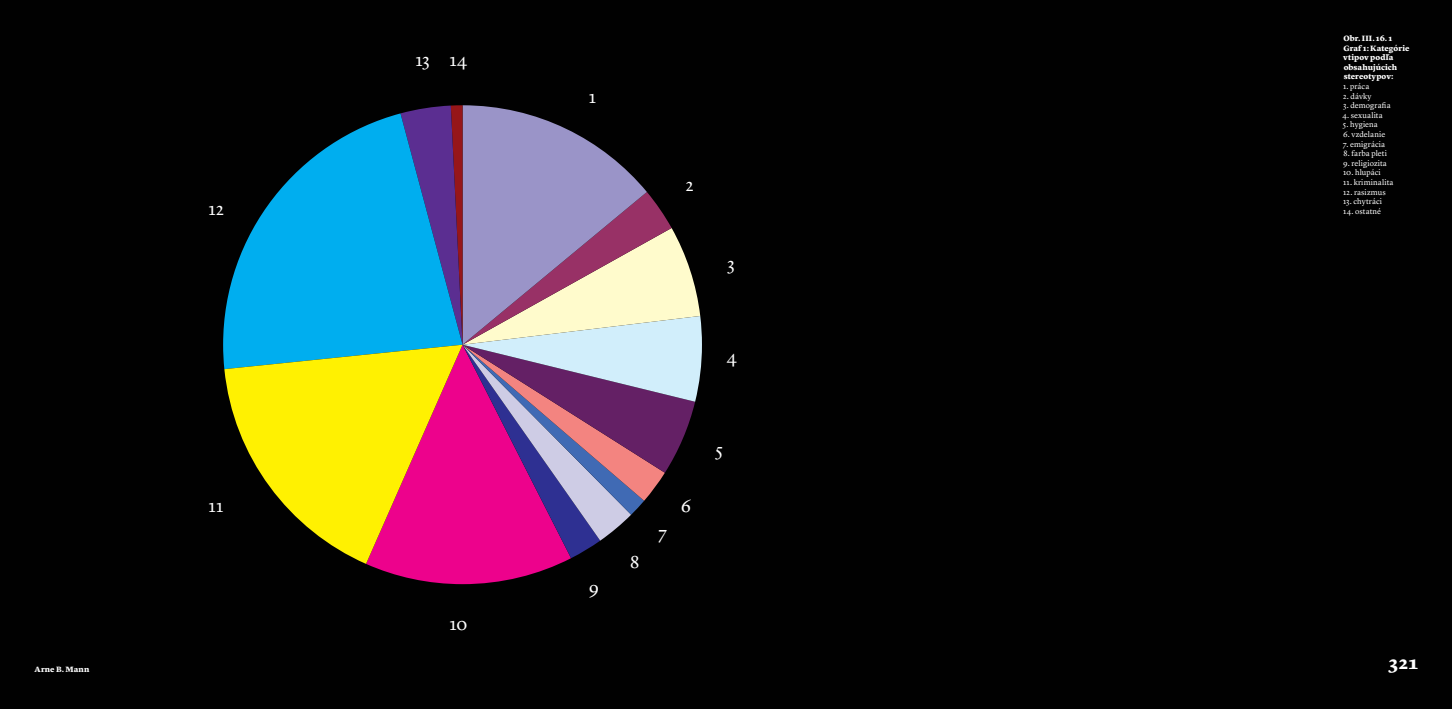
<style>
.page{position:relative;width:1452px;height:709px;background:#fff}
.page>*{position:absolute;margin:0;border:0;box-sizing:border-box;transform-origin:0 0}
.t1{font:18px "Lyon Text";color:#fff}
.t2{font:900 18px "Lyon Text";color:#fff}
.t3{font:8px "Lyon Text";letter-spacing:.005em;color:#fff}
.t4{font:900 8px/9.6px "Lyon Text";letter-spacing:.015em;color:#fff}
</style>
<div class="page">
<div style="left:0;top:0;width:1451px;height:709px;background:#010101"></div>
<svg style="left:366px;top:558px;width:205px;height:26px;fill:#ed028c"></svg>
<svg style="left:402px;top:105px;width:300px;height:453px"></svg>
<svg style="left:223px;top:113px;width:239px;height:252px;fill:#00aeef"></svg>
<svg style="left:224px;top:345px;width:238px;height:219px;fill:#fff101"></svg>
<h1 class="t1" style="left:208px;top:195px;width:17px">12</h1>
<h1 class="t1" style="left:208px;top:492px;width:16px">11</h1>
<h1 class="t1" style="left:415px;top:46px;width:53px">13 14</h1>
<h1 class="t1" style="left:449px;top:610px;width:20px">10</h1>
<h1 class="t1" style="left:589px;top:83px;width:9px">1</h1>
<h1 class="t1" style="left:589px;top:574px;width:12px">9</h1>
<h1 class="t1" style="left:686px;top:171px;width:9px">2</h1>
<h1 class="t1" style="left:727px;top:251px;width:9px">3</h1>
<h1 class="t1" style="left:727px;top:343px;width:11px">4</h1>
<h1 class="t1" style="left:630px;top:548px;width:11px">8</h1>
<h1 class="t1" style="left:658px;top:519px;width:11px">7</h1>
<h1 class="t1" style="left:681px;top:492px;width:12px">6</h1>
<h1 class="t1" style="left:715px;top:436px;width:9px">5</h1>
<p class="t4" style="left:1343px;top:33px;width:68px">Obr. III. 16. 1<br>Graf 1: Kategórie vtipov podľa obsahujúcich stereotypov:</p>
<p class="t3" style="left:1342px;top:80px;width:28px">1. práca</p>
<p class="t3" style="left:1342px;top:90px;width:30px">2. dávky</p>
<p class="t3" style="left:1342px;top:99px;width:49px">3. demografia</p>
<p class="t3" style="left:1342px;top:109px;width:42px">4. sexualita</p>
<p class="t3" style="left:1342px;top:119px;width:36px">5. hygiena</p>
<p class="t3" style="left:1343px;top:128px;width:44px">6. vzdelanie</p>
<p class="t3" style="left:1342px;top:138px;width:44px">7. emigrácia</p>
<p class="t3" style="left:1343px;top:147px;width:45px">8. farba pleti</p>
<p class="t3" style="left:1343px;top:157px;width:45px">9. religiozita</p>
<p class="t3" style="left:1342px;top:167px;width:39px">10. hlupáci</p>
<p class="t3" style="left:1342px;top:176px;width:52px">11. kriminalita</p>
<p class="t3" style="left:1342px;top:186px;width:44px">12. rasizmus</p>
<p class="t3" style="left:1342px;top:195px;width:41px">13. chytráci</p>
<p class="t3" style="left:1342px;top:205px;width:40px">14. ostatné</p>
<p class="t4" style="left:34px;top:663px;width:56px">Arne B. Mann</p>
<h1 class="t2" style="left:1387px;top:648px;width:32px">321</h1>
</div>
